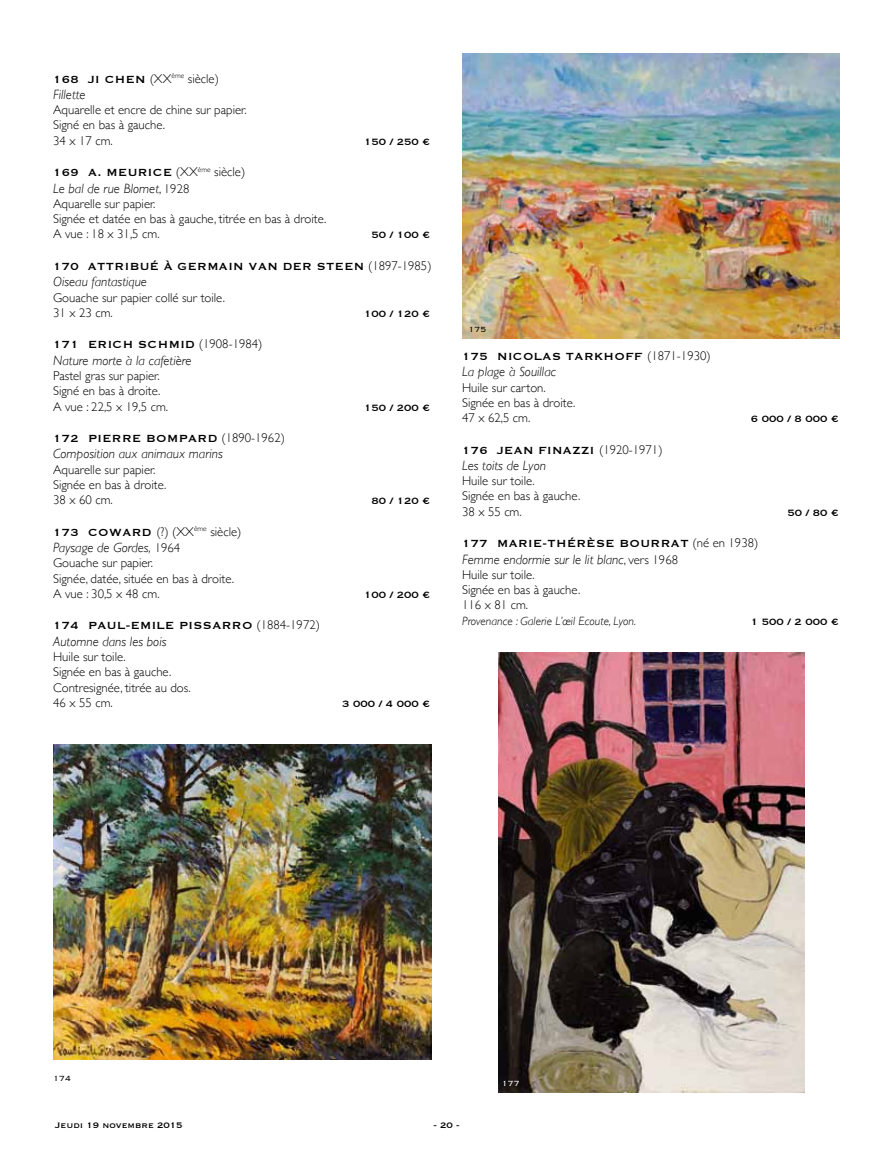
<style>
.page{position:relative;width:893px;height:1149px;background:#fff}
.page>*{position:absolute;margin:0;border:0;box-sizing:border-box;transform-origin:0 0}
.t1{font:13.5px "Copperplate";letter-spacing:.03em;color:#000}
.t2{font:italic 300 13.5px "Gill Sans";color:#000}
.t3{font:300 12.75px/15.3px "Gill Sans";color:#000}
.t4{font:12px "Copperplate";color:#000}
.t5{font:italic 300 12px "Gill Sans";color:#000}
.t6{font:10.5px "Copperplate";color:#000}
.t7{font:300 9.75px "Copperplate";color:#000}
.t8{font:300 9.75px "Copperplate";color:#fff}
.s1{font-family:"Copperplate";font-weight:400;font-size:13.5px}
.s2{font-family:"Gill Sans";font-weight:300;font-size:12.75px}
.s3{font-style:normal;font-size:12.75px}
</style>
<div class="page">
<img style="left:498px;top:652px;width:306px;height:440px">
<img style="left:53px;top:744px;width:378px;height:315px">
<img style="left:462px;top:54px;width:378px;height:284px">
<p class="t3" style="left:53px;top:70px;width:167px"><span class="s1">168 Ji C he n</span> (XX<sup>ème</sup> siècle)</p>
<p class="t2" style="left:53px;top:87px;width:34px">Fillette</p>
<p class="t3" style="left:53px;top:102px;width:195px">Aquarelle et encre de chine sur papier.<br>Signé en bas à gauche.<br>34 x 17 cm.</p>
<p class="t4" style="left:364px;top:134px;width:67px">150 / 250 €</p>
<p class="t1" style="left:53px;top:164px;width:194px">169 A. Me urice <span class="s2">(XX</span><sup>ème</sup> <span class="s2">siècle)</span></p>
<p class="t2" style="left:53px;top:180px;width:138px">Le bal de rue Blomet<span class="s3">, 1928</span></p>
<p class="t3" style="left:53px;top:195px;width:275px">Aquarelle sur papier.<br>Signée et datée en bas à gauche, titrée en bas à droite.<br>A vue : 18 x 31,5 cm.</p>
<p class="t4" style="left:371px;top:227px;width:60px">50 / 100 €</p>
<p class="t1" style="left:53px;top:257px;width:380px">170 Attribué à Germain Van Der Stee n <span class="s2">(1897-1985)</span></p>
<p class="t2" style="left:53px;top:274px;width:95px">Oiseau fantastique</p>
<p class="t3" style="left:53px;top:289px;width:173px">Gouache sur papier collé sur toile.<br>31 x 23 cm.</p>
<p class="t4" style="left:364px;top:305px;width:67px">100 / 120 €</p>
<p class="t1" style="left:53px;top:336px;width:211px">171 Erich Schmid <span class="s2">(1908-1984)</span></p>
<p class="t2" style="left:53px;top:352px;width:140px">Nature morte à la cafetière</p>
<p class="t3" style="left:53px;top:367px;width:117px">Pastel gras sur papier.<br>Signé en bas à droite.<br>A vue : 22,5 x 19,5 cm.</p>
<p class="t1" style="left:53px;top:429px;width:233px">172 Pierre Bompard <span class="s2">(1890-1962)</span></p>
<p class="t2" style="left:53px;top:446px;width:171px">Composition aux animaux marins</p>
<p class="t3" style="left:53px;top:461px;width:115px">Aquarelle sur papier.<br>Signée en bas à droite.<br>38 x 60 cm.</p>
<p class="t3" style="left:53px;top:523px;width:190px"><span class="s1">173 C oward</span> (?) (XX<sup>ème</sup> siècle)</p>
<p class="t2" style="left:53px;top:539px;width:129px">Paysage de Gordes, <span class="s3">1964</span></p>
<p class="t3" style="left:53px;top:554px;width:182px">Gouache sur papier.<br>Signée, datée, située en bas à droite.<br>A vue : 30,5 x 48 cm.</p>
<p class="t1" style="left:53px;top:616px;width:268px">174 Paul-Emile Pissarro <span class="s2">(1884-1972)</span></p>
<p class="t2" style="left:53px;top:633px;width:115px">Automne dans les bois</p>
<p class="t3" style="left:53px;top:648px;width:139px">Huile sur toile.<br>Signée en bas à gauche.<br>Contresignée, titrée au dos.<br>46 x 55 cm.</p>
<p class="t4" style="left:364px;top:399px;width:67px">150 / 200 €</p>
<p class="t4" style="left:371px;top:493px;width:60px">80 / 120 €</p>
<p class="t4" style="left:364px;top:586px;width:67px">100 / 200 €</p>
<p class="t4" style="left:342px;top:695px;width:89px">3 000 / 4 000 €</p>
<p class="t7" style="left:468px;top:323px;width:19px">175</p>
<p class="t1" style="left:462px;top:347px;width:250px">175 N icolas Tarkhoff <span class="s2">(1871-1930)</span></p>
<p class="t2" style="left:462px;top:364px;width:95px">La plage à Souillac</p>
<p class="t3" style="left:462px;top:379px;width:115px">Huile sur carton.<br>Signée en bas à droite.<br>47 x 62,5 cm.</p>
<p class="t1" style="left:462px;top:441px;width:202px">176 Jean Finazzi <span class="s2">(1920-1971)</span></p>
<p class="t2" style="left:462px;top:457px;width:85px">Les toits de Lyon</p>
<p class="t3" style="left:462px;top:472px;width:120px">Huile sur toile.<br>Signée en bas à gauche.<br>38 x 55 cm.</p>
<p class="t4" style="left:751px;top:411px;width:89px">6 000 / 8 000 €</p>
<p class="t4" style="left:788px;top:504px;width:52px">50 / 80 €</p>
<p class="t1" style="left:462px;top:534px;width:298px">177 Marie-Thérèse Bourrat <span class="s2">(né en 1938)</span></p>
<p class="t2" style="left:462px;top:551px;width:218px">Femme endormie sur le lit blanc<span class="s3">, vers 1968</span></p>
<p class="t3" style="left:462px;top:566px;width:120px">Huile sur toile.<br>Signée en bas à gauche.<br>116 x 81 cm.</p>
<p class="t5" style="left:462px;top:614px;width:175px">Provenance : Galerie L’œil Ecoute, Lyon.</p>
<p class="t4" style="left:751px;top:613px;width:89px">1 500 / 2 000 €</p>
<p class="t7" style="left:53px;top:1071px;width:19px">174</p>
<p class="t8" style="left:502px;top:1076px;width:19px">177</p>
<p class="t6" style="left:55px;top:1117px;width:129px">Jeudi 19 novembre 2015</p>
<p class="t6" style="left:433px;top:1117px;width:28px">- 20 -</p>
</div>
